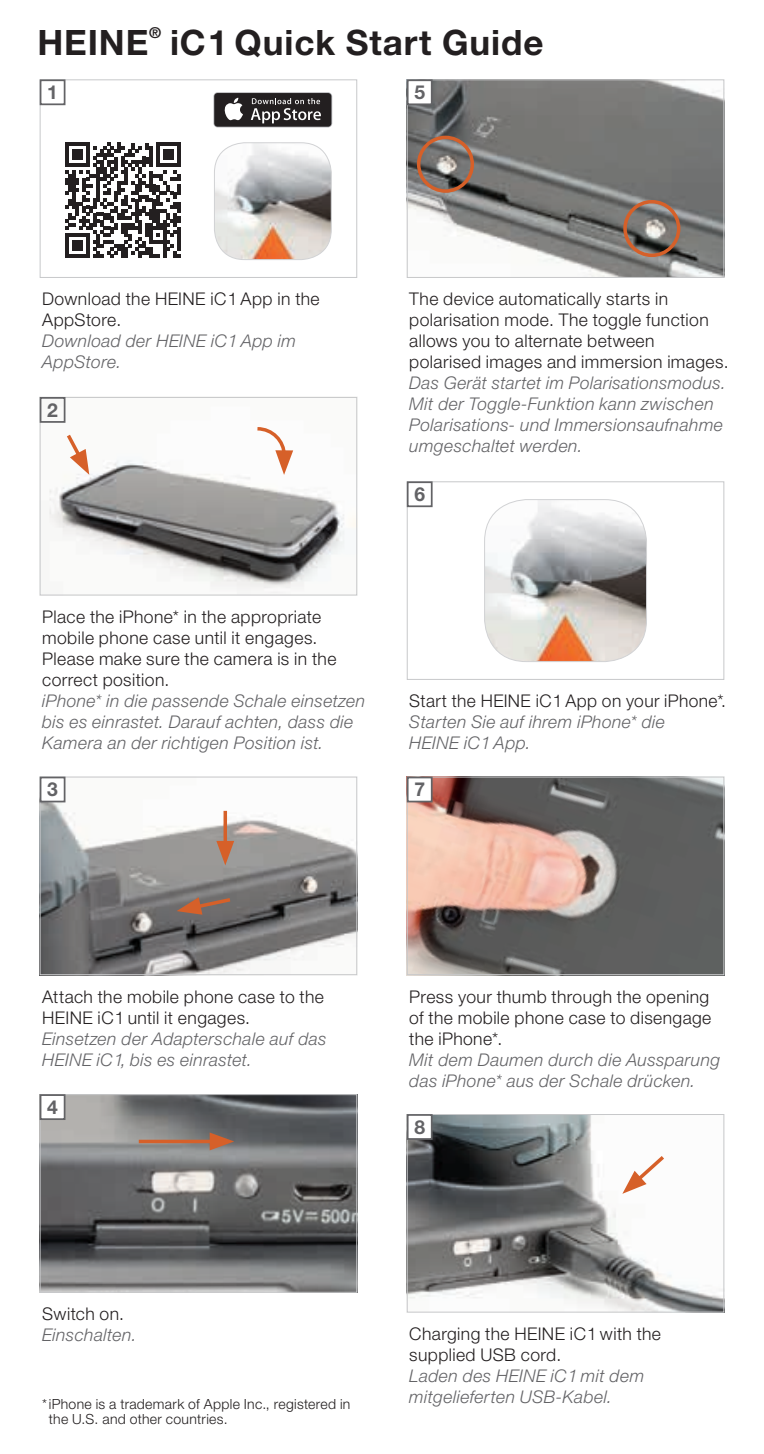
<style>
.page{position:relative;width:764px;height:1454px;background:#fff}
.page>*{position:absolute;margin:0;border:0;box-sizing:border-box;transform-origin:0 0}
.t1{font:700 35px "Helvetica Neue LT Std";letter-spacing:.025em;color:#231f20}
.t2{font:700 19.25px "Helvetica Neue LT Std";color:#636366}
.t3{font:300 17.5px/21px "Helvetica Neue LT Std";letter-spacing:.025em;color:#231f20}
.t4{font:italic 300 17.5px/21px "Helvetica Neue LT Std";letter-spacing:.02em;color:#636366}
.t5{font:700 15.05px "Helvetica Neue LT Std";color:#231f20}
.t6{font:300 14px/14.7px "Helvetica Neue LT Std";letter-spacing:.025em;color:#231f20}
</style>
<div class="page">
<img style="left:409px;top:778px;width:313px;height:195px">
<div style="left:407px;top:776px;width:317px;height:199px;border:1px solid #c7c8ca"></div>
<img style="left:409px;top:81px;width:313px;height:195px">
<div style="left:407px;top:79px;width:317px;height:199px;border:1px solid #c7c8ca"></div>
<div style="left:623px;top:200px;width:57px;height:57px;border:4px solid #d66029;border-radius:50%"></div>
<div style="left:417px;top:136px;width:57px;height:57px;border:4px solid #d66029;border-radius:50%"></div>
<img style="left:42px;top:778px;width:313px;height:195px">
<div style="left:40px;top:776px;width:317px;height:199px;border:1px solid #c7c8ca"></div>
<hr style="left:224px;top:811px;width:3px;height:35px;background:#d66029">
<svg style="left:216px;top:841px;width:18px;height:24px"></svg>
<svg style="left:177px;top:895px;width:57px;height:19px"></svg>
<img style="left:409px;top:1116px;width:313px;height:194px">
<div style="left:407px;top:1114px;width:317px;height:198px;border:1px solid #c7c8ca"></div>
<svg style="left:622px;top:1152px;width:46px;height:41px"></svg>
<img style="left:42px;top:1096px;width:313px;height:194px">
<div style="left:40px;top:1094px;width:317px;height:198px;border:1px solid #c7c8ca"></div>
<svg style="left:139px;top:1139px;width:71px;height:4px"></svg>
<svg style="left:210px;top:1132px;width:24px;height:18px"></svg>
<img style="left:49px;top:399px;width:306px;height:194px">
<div style="left:40px;top:397px;width:317px;height:198px;border:1px solid #c7c8ca"></div>
<svg style="left:254px;top:425px;width:39px;height:50px"></svg>
<svg style="left:64px;top:431px;width:25px;height:44px"></svg>
<div style="left:40px;top:79px;width:317px;height:199px;border:1px solid #c7c8ca"></div>
<div style="left:407px;top:481px;width:317px;height:199px;border:1px solid #c7c8ca"></div>
<img style="left:485px;top:499px;width:161px;height:162px">
<div style="left:484px;top:499px;width:163px;height:163px;border:1px solid #d1d2d4;border-radius:42px"></div>
<img style="left:214px;top:143px;width:117px;height:117px">
<div style="left:214px;top:142px;width:118px;height:118px;border:1px solid #d1d2d4;border-radius:30px"></div>
<svg style="left:65px;top:143px;width:115px;height:115px"></svg>
<svg style="left:213px;top:92px;width:119px;height:35px"></svg>
<div style="left:214px;top:93px;width:117px;height:34px;background:#231f20;border-radius:3px"></div>
<svg style="left:224px;top:98px;width:19px;height:22px"></svg>
<svg style="left:251px;top:98px;width:70px;height:25px"></svg>
<div style="left:40px;top:79px;width:25px;height:26px;border:2px solid #636366"></div>
<div style="left:40px;top:397px;width:25px;height:26px;border:2px solid #636366"></div>
<div style="left:41px;top:777px;width:24px;height:24px;background:#fff"></div>
<div style="left:40px;top:776px;width:25px;height:26px;border:2px solid #636366"></div>
<div style="left:41px;top:1095px;width:24px;height:24px;background:#fff"></div>
<div style="left:40px;top:1094px;width:25px;height:26px;border:2px solid #636366"></div>
<div style="left:408px;top:80px;width:24px;height:24px;background:#fff"></div>
<div style="left:407px;top:79px;width:26px;height:26px;border:2px solid #636366"></div>
<div style="left:407px;top:481px;width:26px;height:26px;border:2px solid #636366"></div>
<div style="left:408px;top:777px;width:24px;height:24px;background:#fff"></div>
<div style="left:407px;top:776px;width:26px;height:26px;border:2px solid #636366"></div>
<div style="left:408px;top:1115px;width:24px;height:24px;background:#fff"></div>
<div style="left:407px;top:1114px;width:26px;height:25px;border:2px solid #636366"></div>
<h1 class="t1" style="left:37px;top:21px;width:112px">HEINE</h1>
<p class="t5" style="left:149px;top:24px;width:14px">®</p>
<h1 class="t1" style="left:170px;top:21px;width:375px">iC1 Quick Start Guide</h1>
<p class="t2" style="left:47px;top:80px;width:12px">1</p>
<p class="t2" style="left:414px;top:80px;width:12px">5</p>
<p class="t3" style="left:42px;top:288px;width:279px">Download the HEINE iC1 App in the<br>AppStore.</p>
<p class="t4" style="left:42px;top:330px;width:255px">Download der HEINE iC1 App im<br>AppStore.</p>
<p class="t2" style="left:47px;top:398px;width:12px">2</p>
<p class="t3" style="left:42px;top:606px;width:296px">Place the iPhone* in the appropriate mobile phone case until it engages.<br>Please make sure the camera is in the correct position.</p>
<p class="t4" style="left:42px;top:690px;width:325px">iPhone* in die passende Schale einsetzen bis es einrastet. Darauf achten, dass die<br>Kamera an der richtigen Position ist.</p>
<p class="t2" style="left:47px;top:777px;width:12px">3</p>
<p class="t3" style="left:409px;top:288px;width:321px">The device automatically starts in polarisation mode. The toggle function allows you to alternate between polarised images and immersion images.</p>
<p class="t4" style="left:409px;top:372px;width:318px">Das Gerät startet im Polarisationsmodus.<br>Mit der Toggle-Funktion kann zwischen Polarisations- und Immersionsaufnahme umgeschaltet werden.</p>
<p class="t2" style="left:414px;top:482px;width:12px">6</p>
<p class="t3" style="left:409px;top:690px;width:318px">Start the HEINE iC1 App on your iPhone*.</p>
<p class="t4" style="left:409px;top:711px;width:257px">Starten Sie auf ihrem iPhone* die<br>HEINE iC1 App.</p>
<p class="t2" style="left:414px;top:777px;width:12px">7</p>
<p class="t3" style="left:42px;top:985px;width:283px">Attach the mobile phone case to the<br>HEINE iC1 until it engages.</p>
<p class="t4" style="left:42px;top:1027px;width:286px">Einsetzen der Adapterschale auf das<br>HEINE iC1, bis es einrastet.</p>
<p class="t2" style="left:47px;top:1095px;width:12px">4</p>
<p class="t3" style="left:409px;top:985px;width:304px;text-align:justify">Press your thumb through the opening of the mobile phone case to disengage the iPhone*.</p>
<p class="t4" style="left:409px;top:1048px;width:312px">Mit dem Daumen durch die Aussparung das iPhone* aus der Schale drücken.</p>
<p class="t2" style="left:414px;top:1115px;width:12px">8</p>
<p class="t3" style="left:42px;top:1303px;width:83px">Switch on.</p>
<p class="t4" style="left:42px;top:1324px;width:96px">Einschalten.</p>
<p class="t6" style="left:49px;top:1396px;width:303px;text-indent:-7px">* iPhone is a trademark of Apple Inc., registered in the U.S. and other countries.</p>
<p class="t3" style="left:409px;top:1322px;width:253px">Charging the HEINE iC1 with the supplied USB cord.</p>
<p class="t4" style="left:409px;top:1365px;width:236px">Laden des HEINE iC1 mit dem mitgelieferten USB-Kabel.</p>
</div>
